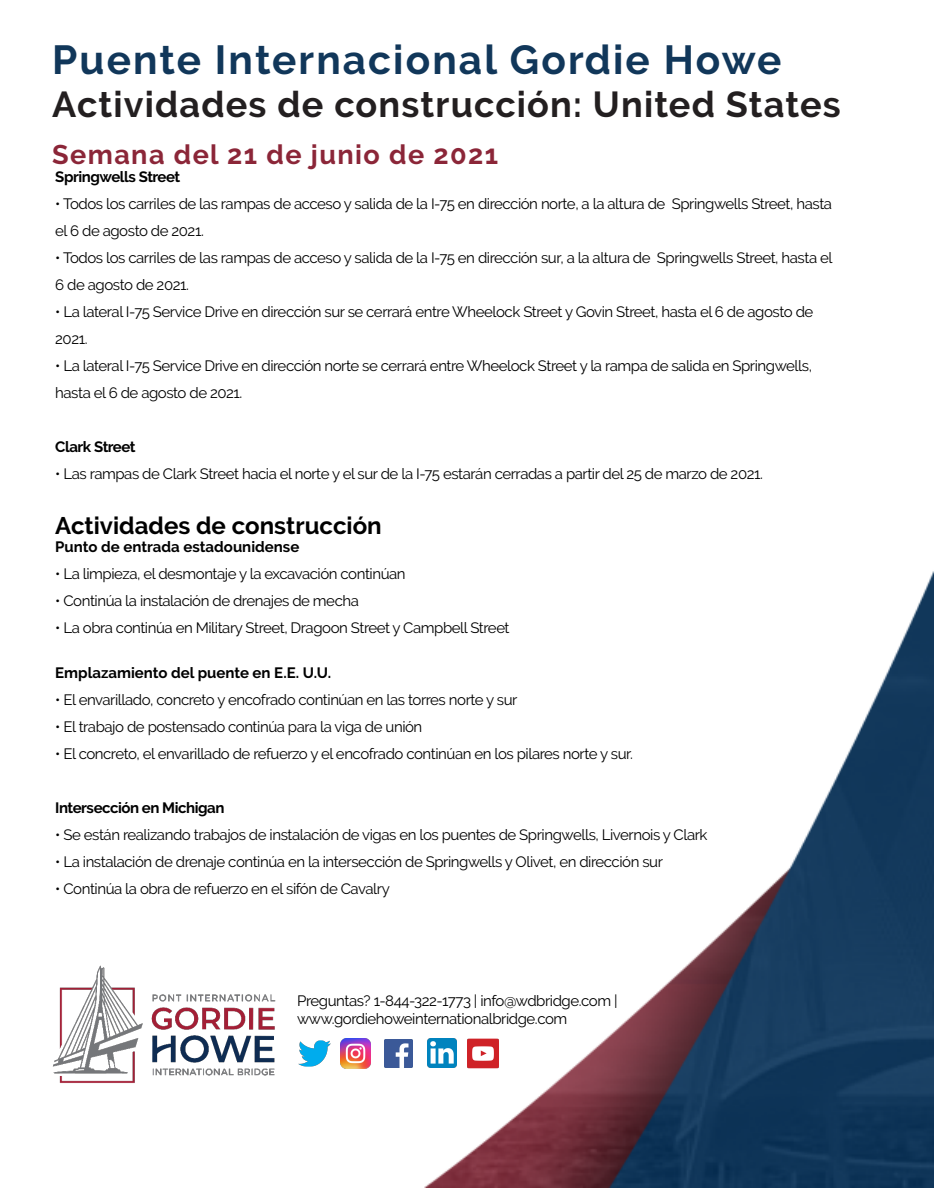
<style>
.page{position:relative;width:934px;height:1188px;background:#fff}
.page>*{position:absolute;margin:0;border:0;box-sizing:border-box;transform-origin:0 0}
.t1{font:700 40.5px "Raleway";letter-spacing:.05em;color:#11375a}
.t2{font:700 36px "Raleway";letter-spacing:.03em;color:#231f20}
.t3{font:700 27px "Raleway";letter-spacing:.05em;color:#8b2638}
.t4{font:700 24px "Raleway";color:#000}
.t5{font:15px/27px "Raleway";letter-spacing:-.03em;color:#000}
.t6{font:700 15px "Raleway";letter-spacing:-.015em;color:#000}
</style>
<div class="page">
<img style="left:343px;top:571px;width:590px;height:617px">
<img style="left:298px;top:1040px;width:33px;height:27px">
<img style="left:385px;top:1039px;width:28px;height:28px">
<img style="left:427px;top:1039px;width:29px;height:29px">
<img style="left:467px;top:1037px;width:32px;height:33px">
<img style="left:340px;top:1038px;width:30px;height:30px">
<img style="left:52px;top:965px;width:224px;height:118px">
<h1 class="t1" style="left:52px;top:36px;width:730px">Puente Internacional Gordie Howe</h1>
<h2 class="t2" style="left:52px;top:84px;width:789px">Actividades de construcción: United States</h2>
<h3 class="t3" style="left:52px;top:139px;width:447px">Semana del 21 de junio de 2021</h3>
<p class="t6" style="left:55px;top:168px;width:127px">Springwells Street</p>
<p class="t5" style="left:55px;top:190px;width:778px">• Todos los carriles de las rampas de acceso y salida de la I-75 en dirección norte, a la altura de Springwells Street, hasta el 6 de agosto de 2021.</p>
<p class="t5" style="left:55px;top:244px;width:778px">• Todos los carriles de las rampas de acceso y salida de la I-75 en dirección sur, a la altura de Springwells Street, hasta el<br>6 de agosto de 2021.</p>
<p class="t5" style="left:55px;top:298px;width:759px">• La lateral I-75 Service Drive en dirección sur se cerrará entre Wheelock Street y Govin Street, hasta el 6 de agosto de<br>2021.</p>
<p class="t5" style="left:55px;top:352px;width:758px">• La lateral I-75 Service Drive en dirección norte se cerrará entre Wheelock Street y la rampa de salida en Springwells, hasta el 6 de agosto de 2021.</p>
<p class="t6" style="left:55px;top:438px;width:82px">Clark Street</p>
<p class="t5" style="left:55px;top:460px;width:709px">• Las rampas de Clark Street hacia el norte y el sur de la I-75 estarán cerradas a partir del 25 de marzo de 2021.</p>
<h3 class="t4" style="left:55px;top:512px;width:328px">Actividades de construcción</h3>
<p class="t6" style="left:55px;top:539px;width:245px">Punto de entrada estadounidense</p>
<p class="t5" style="left:55px;top:561px;width:352px">• La limpieza, el desmontaje y la excavación continúan</p>
<p class="t5" style="left:55px;top:588px;width:305px">• Continúa la instalación de drenajes de mecha</p>
<p class="t5" style="left:55px;top:615px;width:456px">• La obra continúa en Military Street, Dragoon Street y Campbell Street</p>
<p class="t6" style="left:55px;top:665px;width:277px">Emplazamiento del puente en E.E. U.U.</p>
<p class="t5" style="left:55px;top:687px;width:463px">• El envarillado, concreto y encofrado continúan en las torres norte y sur</p>
<p class="t5" style="left:55px;top:714px;width:368px">• El trabajo de postensado continúa para la viga de unión</p>
<p class="t5" style="left:55px;top:741px;width:579px">• El concreto, el envarillado de refuerzo y el encofrado continúan en los pilares norte y sur.</p>
<p class="t6" style="left:55px;top:800px;width:171px">Intersección en Michigan</p>
<p class="t5" style="left:55px;top:822px;width:653px">• Se están realizando trabajos de instalación de vigas en los puentes de Springwells, Livernois y Clark</p>
<p class="t5" style="left:55px;top:849px;width:609px">• La instalación de drenaje continúa en la intersección de Springwells y Olivet, en dirección sur</p>
<p class="t5" style="left:55px;top:876px;width:336px">• Continúa la obra de refuerzo en el sifón de Cavalry</p>
<p class="t5" style="left:297px;top:992px;width:322px;line-height:18px">Preguntas? 1-844-322-1773 | info@wdbridge.com | www.gordiehoweinternationalbridge.com</p>
</div>
